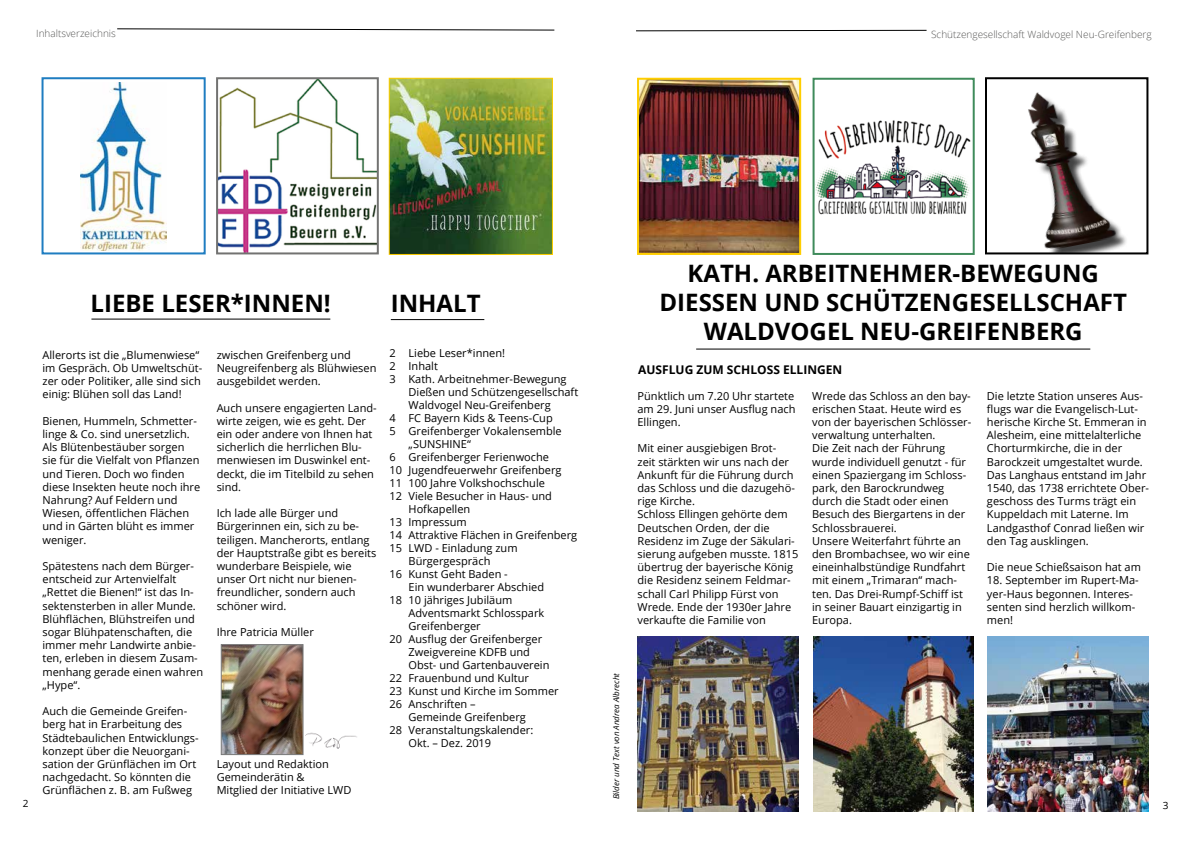
<style>
.page{position:relative;width:1191px;height:842px;background:#fff}
.page>*{position:absolute;margin:0;border:0;box-sizing:border-box;transform-origin:0 0}
.t1{font:700 24px/28.8px "Open Sans";color:#000;text-align:center}
.t2{font:700 12px "Open Sans";color:#000}
.t3{font:11px/13.2px "Open Sans";color:#000}
.t4{font:300 10px "Open Sans";color:#575756}
.t5{font:10px "Open Sans";color:#000}
.t6{font:italic 8px "Open Sans";color:#000}
</style>
<div class="page">
<img style="left:303px;top:733px;width:54px;height:17px">
<img style="left:223px;top:646px;width:78px;height:107px">
<div style="left:221px;top:644px;width:82px;height:111px;border:1px solid #797979"></div>
<img style="left:81px;top:82px;width:86px;height:169px">
<div style="left:42px;top:77px;width:164px;height:177px;border:2px solid #1f7dc1"></div>
<img style="left:219px;top:80px;width:157px;height:171px">
<div style="left:216px;top:77px;width:163px;height:177px;border:2px solid #727271"></div>
<img style="left:1028px;top:92px;width:98px;height:159px">
<div style="left:985px;top:77px;width:163px;height:177px;border:2px solid #000"></div>
<img style="left:815px;top:120px;width:156px;height:95px">
<div style="left:812px;top:78px;width:162px;height:177px;border:2px solid #3f8b5b"></div>
<img style="left:640px;top:81px;width:158px;height:171px">
<div style="left:637px;top:78px;width:164px;height:177px;border:2px solid #ffce00"></div>
<svg style="left:636px;top:30px;width:290px;height:1px"></svg>
<svg style="left:117px;top:29px;width:437px;height:1px"></svg>
<hr style="left:391px;top:319px;width:93px;height:1px;background:#000">
<hr style="left:91px;top:319px;width:239px;height:1px;background:#000">
<img style="left:391px;top:80px;width:160px;height:173px">
<div style="left:389px;top:78px;width:164px;height:177px;border:1px solid #ffce00"></div>
<hr style="left:696px;top:349px;width:394px;height:1px;background:#000">
<img style="left:637px;top:636px;width:161px;height:175px">
<img style="left:813px;top:636px;width:160px;height:175px">
<img style="left:987px;top:636px;width:161px;height:175px">
<p class="t4" style="left:36px;top:26px;width:81px">Inhaltsverzeichnis</p>
<p class="t4" style="left:931px;top:27px;width:222px">Schützengesellschaft Waldvogel Neu-Greifenberg</p>
<h1 class="t1" style="left:659px;top:258px;width:469px">KATH. ARBEITNEHMER-BEWEGUNG<br>DIESSEN UND SCHÜTZENGESELLSCHAFT<br>WALDVOGEL NEU-GREIFENBERG</h1>
<h1 class="t1" style="left:91px;top:288px;width:242px">LIEBE LESER*INNEN!</h1>
<p class="t3" style="left:43px;top:348px;width:161px">Allerorts ist die „Blumenwiese“ im Gespräch. Ob Umweltschüt&shy;zer oder Politiker, alle sind sich einig: Blühen soll das Land!</p>
<p class="t3" style="left:43px;top:414px;width:159px">Bienen, Hummeln, Schmetter&shy;linge &amp; Co. sind unersetzlich.<br>Als Blütenbestäuber sorgen sie für die Vielfalt von Pflanzen und Tieren. Doch wo finden diese Insekten heute noch ihre<br>Nahrung? Auf Feldern und<br>Wiesen, öffentlichen Flächen und in Gärten blüht es immer weniger.</p>
<p class="t3" style="left:43px;top:559px;width:162px">Spätestens nach dem Bürger&shy;entscheid zur Artenvielfalt „Rettet die Bienen!“ ist das In&shy;sektensterben in aller Munde.<br>Blühflächen, Blühstreifen und sogar Blühpatenschaften, die immer mehr Landwirte anbie&shy;ten, erleben in diesem Zusam&shy;menhang gerade einen wahren „Hype“.</p>
<p class="t3" style="left:43px;top:704px;width:157px">Auch die Gemeinde Greifen&shy;berg hat in Erarbeitung des<br>Städtebaulichen Entwicklungs&shy;konzept über die Neuorgani&shy;sation der Grünflächen im Ort nachgedacht. So könnten die<br>Grünflächen z. B. am Fußweg</p>
<h1 class="t1" style="left:391px;top:288px;width:91px">INHALT</h1>
<p class="t3" style="left:389px;top:346px;width:117px">2 Liebe Leser*innen!</p>
<p class="t3" style="left:389px;top:359px;width:50px">2 Inhalt</p>
<p class="t3" style="left:389px;top:372px;width:179px">3 Kath. Arbeitnehmer-Bewegung</p>
<p class="t3" style="left:408px;top:385px;width:171px">Dießen und Schützengesellschaft</p>
<p class="t3" style="left:408px;top:398px;width:144px">Waldvogel Neu-Greifenberg</p>
<p class="t3" style="left:389px;top:411px;width:165px">4 FC Bayern Kids &amp; Teens-Cup</p>
<p class="t3" style="left:389px;top:424px;width:174px">5 Greifenberger Vokalensemble</p>
<p class="t3" style="left:408px;top:437px;width:64px">„SUNSHINE“</p>
<p class="t3" style="left:389px;top:450px;width:161px">6 Greifenberger Ferienwoche</p>
<p class="t3" style="left:389px;top:463px;width:174px">10 Jugendfeuerwehr Greifenberg</p>
<p class="t3" style="left:389px;top:476px;width:157px">11 100 Jahre Volkshochschule</p>
<p class="t3" style="left:389px;top:489px;width:164px">12 Viele Besucher in Haus- und</p>
<p class="t3" style="left:408px;top:502px;width:63px">Hofkapellen</p>
<p class="t3" style="left:389px;top:515px;width:79px">13 Impressum</p>
<p class="t3" style="left:389px;top:528px;width:189px">14 Attraktive Flächen in Greifenberg</p>
<p class="t3" style="left:389px;top:541px;width:129px">15 LWD - Einladung zum</p>
<p class="t3" style="left:408px;top:554px;width:83px">Bürgergespräch</p>
<p class="t3" style="left:389px;top:567px;width:120px">16 Kunst Geht Baden -</p>
<p class="t3" style="left:408px;top:580px;width:137px">Ein wunderbarer Abschied</p>
<p class="t3" style="left:389px;top:593px;width:124px">18 10 jähriges Jubiläum</p>
<p class="t3" style="left:408px;top:606px;width:137px">Adventsmarkt Schlosspark</p>
<p class="t3" style="left:408px;top:619px;width:74px">Greifenberger</p>
<p class="t3" style="left:389px;top:632px;width:154px">20 Ausflug der Greifenberger</p>
<p class="t3" style="left:408px;top:645px;width:123px">Zweigvereine KDFB und</p>
<p class="t3" style="left:408px;top:658px;width:142px">Obst- und Gartenbauverein</p>
<p class="t3" style="left:389px;top:671px;width:141px">22 Frauenbund und Kultur</p>
<p class="t3" style="left:389px;top:684px;width:171px">23 Kunst und Kirche im Sommer</p>
<p class="t3" style="left:389px;top:697px;width:88px">26 Anschriften –</p>
<p class="t3" style="left:408px;top:710px;width:119px">Gemeinde Greifenberg</p>
<p class="t3" style="left:389px;top:723px;width:145px">28 Veranstaltungskalender:</p>
<p class="t3" style="left:408px;top:736px;width:84px">Okt. – Dez. 2019</p>
<p class="t3" style="left:217px;top:348px;width:161px">zwischen Greifenberg und<br>Neugreifenberg als Blühwiesen ausgebildet werden.</p>
<p class="t3" style="left:217px;top:401px;width:162px">Auch unsere engagierten Land&shy;wirte zeigen, wie es geht. Der ein oder andere von Ihnen hat sicherlich die herrlichen Blu&shy;menwiesen im Duswinkel ent&shy;deckt, die im Titelbild zu sehen sind.</p>
<p class="t3" style="left:217px;top:506px;width:161px">Ich lade alle Bürger und<br>Bürgerinnen ein, sich zu be&shy;teiligen. Mancherorts, entlang der Hauptstraße gibt es bereits wunderbare Beispiele, wie unser Ort nicht nur bienen&shy;freundlicher, sondern auch schöner wird.</p>
<p class="t3" style="left:217px;top:625px;width:99px">Ihre Patricia Müller</p>
<p class="t2" style="left:638px;top:362px;width:205px">AUSFLUG ZUM SCHLOSS ELLINGEN</p>
<p class="t3" style="left:637px;top:389px;width:159px;text-align:justify">Pünktlich um 7.20 Uhr startete am 29. Juni unser Ausflug nach Ellingen.</p>
<p class="t3" style="left:637px;top:442px;width:162px">Mit einer ausgiebigen Brot-<br>zeit stärkten wir uns nach der<br>Ankunft für die Führung durch das Schloss und die dazugehö&shy;rige Kirche.<br>Schloss Ellingen gehörte dem<br>Deutschen Orden, der die<br>Residenz im Zuge der Säkulari&shy;sierung aufgeben musste. 1815 übertrug der bayerische König die Residenz seinem Feldmar&shy;schall Carl Philipp Fürst von<br>Wrede. Ende der 1930er Jahre verkaufte die Familie von</p>
<p class="t3" style="left:812px;top:389px;width:161px">Wrede das Schloss an den bay&shy;erischen Staat. Heute wird es von der bayerischen Schlösser&shy;verwaltung unterhalten.<br>Die Zeit nach der Führung wurde individuell genutzt - für einen Spaziergang im Schloss&shy;park, den Barockrundweg durch die Stadt oder einen<br>Besuch des Biergartens in der<br>Schlossbrauerei.<br>Unsere Weiterfahrt führte an den Brombachsee, wo wir eine eineinhalbstündige Rundfahrt mit einem „Trimaran“ mach&shy;ten. Das Drei-Rumpf-Schiff ist in seiner Bauart einzigartig in<br>Europa.</p>
<p class="t3" style="left:987px;top:389px;width:164px">Die letzte Station unseres Aus&shy;flugs war die Evangelisch-Lut&shy;herische Kirche St. Emmeran in<br>Alesheim, eine mittelalterliche<br>Chorturmkirche, die in der<br>Barockzeit umgestaltet wurde.<br>Das Langhaus entstand im Jahr<br>1540, das 1738 errichtete Ober&shy;geschoss des Turms trägt ein<br>Kuppeldach mit Laterne. Im<br>Landgasthof Conrad ließen wir den Tag ausklingen.</p>
<p class="t3" style="left:987px;top:560px;width:155px">Die neue Schießsaison hat am</p>
<p class="t3" style="left:987px;top:574px;width:153px">18. September im Rupert-Ma&shy;yer-Haus begonnen. Interes&shy;senten sind herzlich willkom&shy;men!</p>
<p class="t6" style="left:611px;top:799px;width:128px;rotate:-90deg">Bilder und Text von Andrea Albrecht</p>
<p class="t3" style="left:217px;top:757px;width:136px">Layout und Redaktion<br>Gemeinderätin &amp;<br>Mitglied der Initiative LWD</p>
<p class="t5" style="left:23px;top:797px;width:7px">2</p>
<p class="t5" style="left:1163px;top:799px;width:7px">3</p>
</div>
